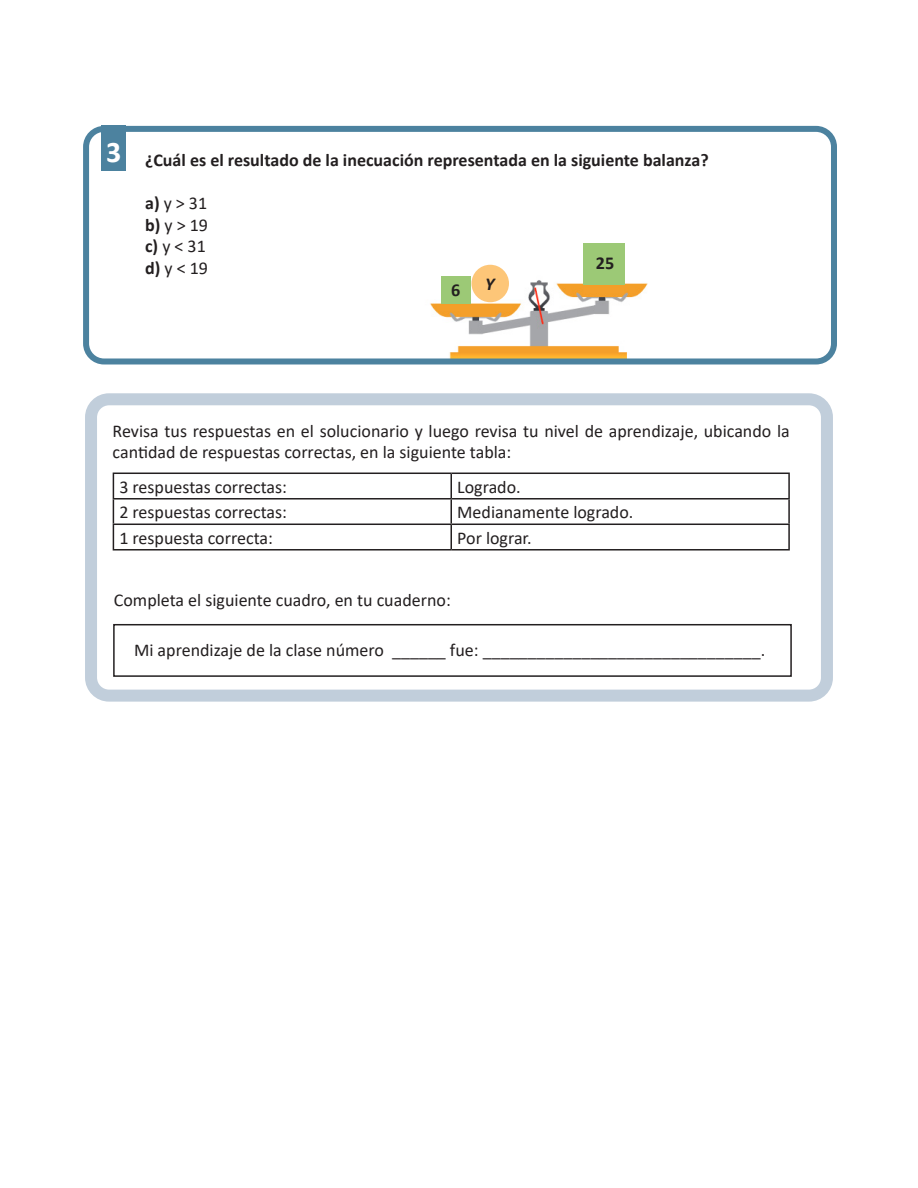
<style>
.page{position:relative;width:918px;height:1188px;background:#fff}
.page>*{position:absolute;margin:0;border:0;box-sizing:border-box;transform-origin:0 0}
.t1{font:700 30px "Calibri";color:#fff}
.t2{font:700 18.15px "Calibri";color:#231f20}
.t3{font:italic 700 18.15px "Calibri";color:#231f20}
.t4{font:18px/21.6px "Calibri";color:#231f20}
.t5{font:700 18px "Calibri";color:#231f20}
.s1{font-weight:700}
</style>
<div class="page">
<img style="left:413px;top:273px;width:250px;height:92px">
<div style="left:83px;top:126px;width:754px;height:238px;border:6px solid #4c829f;border-radius:18px"></div>
<div style="left:85px;top:393px;width:748px;height:309px;border:12px solid #c1cedb;border-radius:18px"></div>
<hr style="left:113px;top:473px;width:338px;height:1px;background:#231f20">
<hr style="left:451px;top:473px;width:339px;height:1px;background:#231f20">
<hr style="left:450px;top:474px;width:2px;height:24px;background:#231f20">
<hr style="left:788px;top:474px;width:2px;height:24px;background:#231f20">
<hr style="left:113px;top:498px;width:338px;height:2px;background:#231f20">
<hr style="left:451px;top:498px;width:339px;height:2px;background:#231f20">
<hr style="left:450px;top:500px;width:2px;height:24px;background:#231f20">
<hr style="left:788px;top:500px;width:2px;height:24px;background:#231f20">
<hr style="left:113px;top:524px;width:338px;height:1px;background:#231f20">
<svg style="left:113px;top:474px;width:1px;height:75px"></svg>
<hr style="left:451px;top:524px;width:339px;height:1px;background:#231f20">
<hr style="left:450px;top:525px;width:2px;height:24px;background:#231f20">
<hr style="left:788px;top:525px;width:2px;height:24px;background:#231f20">
<hr style="left:113px;top:549px;width:338px;height:2px;background:#231f20">
<hr style="left:451px;top:549px;width:339px;height:2px;background:#231f20">
<div style="left:113px;top:624px;width:679px;height:53px;border:2px solid #231f20"></div>
<div style="left:101px;top:126px;width:25px;height:45px;background:#4c829f"></div>
<div style="left:584px;top:243px;width:41px;height:42px;background:#9cc976"></div>
<div style="left:441px;top:277px;width:30px;height:27px;background:#9cc976"></div>
<div style="left:472px;top:265px;width:37px;height:37px;background:#fdc678;border-radius:50%"></div>
<p class="t1" style="left:106px;top:131px;width:17px">3</p>
<p class="t5" style="left:145px;top:147px;width:565px">¿Cuál es el resultado de la inecuación representada en la siguiente balanza?</p>
<p class="t4" style="left:145px;top:192px;width:64px"><span class="s1">a)</span> y &gt; 31</p>
<p class="t4" style="left:145px;top:213px;width:64px"><span class="s1">b)</span> y &gt; 19</p>
<p class="t4" style="left:145px;top:235px;width:62px"><span class="s1">c)</span> y &lt; 31</p>
<p class="t4" style="left:145px;top:257px;width:64px"><span class="s1">d)</span> y &lt; 19</p>
<p class="t2" style="left:596px;top:250px;width:20px">25</p>
<p class="t2" style="left:451px;top:277px;width:11px">6</p>
<p class="t3" style="left:485px;top:272px;width:11px">Y</p>
<p class="t4" style="left:113px;top:419px;width:679px">Revisa tus respuestas en el solucionario y luego revisa tu nivel de aprendizaje, ubicando la cantidad de respuestas correctas, en la siguiente tabla:</p>
<p class="t4" style="left:119px;top:476px;width:169px">3 respuestas correctas:</p>
<p class="t4" style="left:457px;top:476px;width:65px">Logrado.</p>
<p class="t4" style="left:119px;top:501px;width:169px">2 respuestas correctas:</p>
<p class="t4" style="left:457px;top:501px;width:178px">Medianamente logrado.</p>
<p class="t4" style="left:119px;top:527px;width:155px">1 respuesta correcta:</p>
<p class="t4" style="left:457px;top:527px;width:76px">Por lograr.</p>
<p class="t4" style="left:114px;top:589px;width:338px">Completa el siguiente cuadro, en tu cuaderno:</p>
<p class="t4" style="left:134px;top:639px;width:633px">Mi aprendizaje de la clase número ______ fue: _______________________________.</p>
</div>
